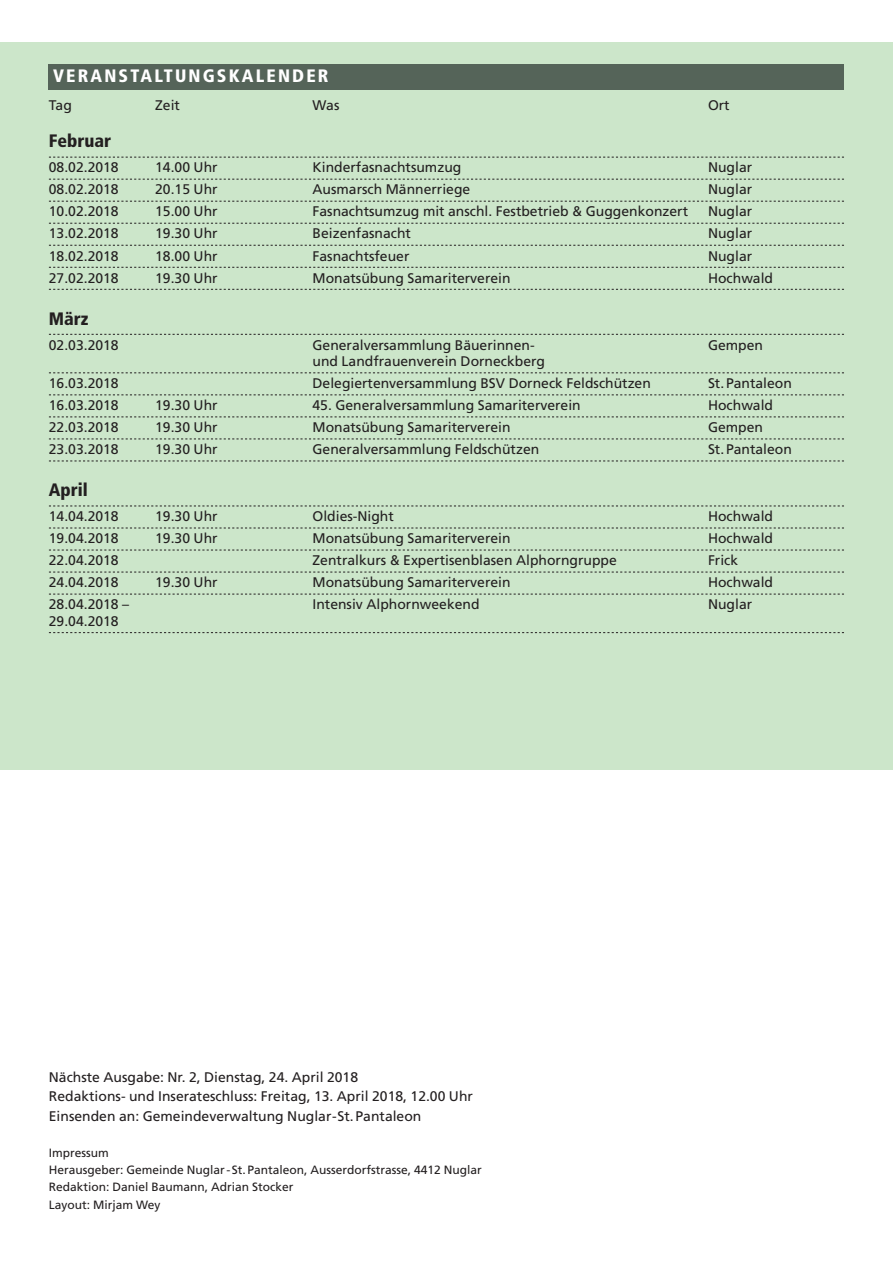
<style>
.page{position:relative;width:893px;height:1263px;background:#fff}
.page>*{position:absolute;margin:0;border:0;box-sizing:border-box;transform-origin:0 0}
.t1{font:900 condensed 18px "Frutiger LT";letter-spacing:.12em;color:#fff}
.t2{font:900 condensed 18px "Frutiger LT";color:#231f20}
.t3{font:13.95px/19.5px "Frutiger LT";color:#231f20}
.t4{font:12px/17.2px "Frutiger LT";color:#231f20}
</style>
<div class="page">
<div style="left:0;top:43px;width:893px;height:727px;background:#cce6ca"></div>
<svg style="left:49px;top:157px;width:795px;height:1px"></svg>
<svg style="left:49px;top:179px;width:795px;height:1px"></svg>
<svg style="left:49px;top:201px;width:795px;height:1px"></svg>
<svg style="left:49px;top:223px;width:795px;height:1px"></svg>
<svg style="left:49px;top:245px;width:795px;height:1px"></svg>
<svg style="left:49px;top:267px;width:795px;height:1px"></svg>
<svg style="left:49px;top:289px;width:795px;height:1px"></svg>
<svg style="left:49px;top:334px;width:795px;height:1px"></svg>
<svg style="left:49px;top:372px;width:795px;height:1px"></svg>
<svg style="left:49px;top:394px;width:795px;height:1px"></svg>
<svg style="left:49px;top:416px;width:795px;height:1px"></svg>
<svg style="left:49px;top:439px;width:795px;height:1px"></svg>
<svg style="left:49px;top:461px;width:795px;height:1px"></svg>
<svg style="left:49px;top:506px;width:795px;height:1px"></svg>
<svg style="left:49px;top:528px;width:795px;height:1px"></svg>
<svg style="left:49px;top:550px;width:795px;height:1px"></svg>
<svg style="left:49px;top:572px;width:795px;height:1px"></svg>
<svg style="left:49px;top:594px;width:795px;height:1px"></svg>
<svg style="left:49px;top:632px;width:795px;height:1px"></svg>
<div style="left:49px;top:64px;width:795px;height:25px;background:#556459"></div>
<p class="t1" style="left:53px;top:65px;width:277px">VERANSTALTUNGSKALENDER</p>
<p class="t3" style="left:49px;top:95px;width:25px">Tag</p>
<p class="t3" style="left:155px;top:95px;width:26px">Zeit</p>
<p class="t3" style="left:313px;top:95px;width:28px">Was</p>
<p class="t3" style="left:708px;top:95px;width:23px">Ort</p>
<p class="t2" style="left:49px;top:130px;width:64px">Februar</p>
<p class="t3" style="left:49px;top:158px;width:71px">08.02.2018</p>
<p class="t3" style="left:155px;top:158px;width:64px">14.00 Uhr</p>
<p class="t3" style="left:313px;top:158px;width:150px">Kinderfasnachtsumzug</p>
<p class="t3" style="left:708px;top:158px;width:46px">Nuglar</p>
<p class="t3" style="left:49px;top:180px;width:71px">08.02.2018</p>
<p class="t3" style="left:155px;top:180px;width:64px">20.15 Uhr</p>
<p class="t3" style="left:313px;top:180px;width:159px">Ausmarsch Männerriege</p>
<p class="t3" style="left:708px;top:180px;width:46px">Nuglar</p>
<p class="t3" style="left:49px;top:202px;width:71px">10.02.2018</p>
<p class="t3" style="left:155px;top:202px;width:64px">15.00 Uhr</p>
<p class="t3" style="left:313px;top:202px;width:377px">Fasnachtsumzug mit anschl. Festbetrieb &amp; Guggenkonzert</p>
<p class="t3" style="left:708px;top:202px;width:46px">Nuglar</p>
<p class="t3" style="left:49px;top:224px;width:71px">13.02.2018</p>
<p class="t3" style="left:155px;top:224px;width:64px">19.30 Uhr</p>
<p class="t3" style="left:313px;top:224px;width:100px">Beizenfasnacht</p>
<p class="t3" style="left:708px;top:224px;width:46px">Nuglar</p>
<p class="t3" style="left:49px;top:246px;width:71px">18.02.2018</p>
<p class="t3" style="left:155px;top:246px;width:64px">18.00 Uhr</p>
<p class="t3" style="left:313px;top:246px;width:98px">Fasnachtsfeuer</p>
<p class="t3" style="left:708px;top:246px;width:46px">Nuglar</p>
<p class="t3" style="left:49px;top:268px;width:71px">27.02.2018</p>
<p class="t3" style="left:155px;top:268px;width:64px">19.30 Uhr</p>
<p class="t3" style="left:313px;top:268px;width:200px">Monatsübung Samariterverein</p>
<p class="t3" style="left:708px;top:268px;width:67px">Hochwald</p>
<p class="t2" style="left:49px;top:307px;width:41px">März</p>
<p class="t3" style="left:49px;top:335px;width:71px">02.03.2018</p>
<p class="t3" style="left:313px;top:335px;width:224px">Generalversammlung Bäuerinnen-</p>
<p class="t3" style="left:708px;top:335px;width:57px">Gempen</p>
<p class="t3" style="left:313px;top:352px;width:234px">und Landfrauenverein Dorneckberg</p>
<p class="t3" style="left:49px;top:374px;width:71px">16.03.2018</p>
<p class="t3" style="left:313px;top:374px;width:340px">Delegiertenversammlung BSV Dorneck Feldschützen</p>
<p class="t3" style="left:708px;top:374px;width:85px">St. Pantaleon</p>
<p class="t3" style="left:49px;top:396px;width:71px">16.03.2018</p>
<p class="t3" style="left:155px;top:396px;width:64px">19.30 Uhr</p>
<p class="t3" style="left:313px;top:396px;width:270px">45. Generalversammlung Samariterverein</p>
<p class="t3" style="left:708px;top:396px;width:67px">Hochwald</p>
<p class="t3" style="left:49px;top:418px;width:71px">22.03.2018</p>
<p class="t3" style="left:155px;top:418px;width:64px">19.30 Uhr</p>
<p class="t3" style="left:313px;top:418px;width:200px">Monatsübung Samariterverein</p>
<p class="t3" style="left:708px;top:418px;width:57px">Gempen</p>
<p class="t3" style="left:49px;top:440px;width:71px">23.03.2018</p>
<p class="t3" style="left:155px;top:440px;width:64px">19.30 Uhr</p>
<p class="t3" style="left:313px;top:440px;width:228px">Generalversammlung Feldschützen</p>
<p class="t3" style="left:708px;top:440px;width:85px">St. Pantaleon</p>
<p class="t2" style="left:49px;top:479px;width:41px">April</p>
<p class="t3" style="left:49px;top:507px;width:71px">14.04.2018</p>
<p class="t3" style="left:155px;top:507px;width:64px">19.30 Uhr</p>
<p class="t3" style="left:313px;top:507px;width:83px">Oldies-Night</p>
<p class="t3" style="left:708px;top:507px;width:67px">Hochwald</p>
<p class="t3" style="left:49px;top:529px;width:71px">19.04.2018</p>
<p class="t3" style="left:155px;top:529px;width:64px">19.30 Uhr</p>
<p class="t3" style="left:313px;top:529px;width:200px">Monatsübung Samariterverein</p>
<p class="t3" style="left:708px;top:529px;width:67px">Hochwald</p>
<p class="t3" style="left:49px;top:551px;width:71px">22.04.2018</p>
<p class="t3" style="left:313px;top:551px;width:306px">Zentralkurs &amp; Expertisenblasen Alphorngruppe</p>
<p class="t3" style="left:708px;top:551px;width:32px">Frick</p>
<p class="t3" style="left:49px;top:573px;width:71px">24.04.2018</p>
<p class="t3" style="left:155px;top:573px;width:64px">19.30 Uhr</p>
<p class="t3" style="left:313px;top:573px;width:200px">Monatsübung Samariterverein</p>
<p class="t3" style="left:708px;top:573px;width:67px">Hochwald</p>
<p class="t3" style="left:49px;top:595px;width:82px">28.04.2018 –</p>
<p class="t3" style="left:313px;top:595px;width:169px">Intensiv Alphornweekend</p>
<p class="t3" style="left:708px;top:595px;width:46px">Nuglar</p>
<p class="t3" style="left:49px;top:611px;width:71px">29.04.2018</p>
<p class="t3" style="left:49px;top:1067px;width:426px">Nächste Ausgabe: Nr. 2, Dienstag, 24. April 2018<br>Redaktions- und Inserateschluss: Freitag, 13. April 2018, 12.00 Uhr<br>Einsenden an: Gemeindeverwaltung Nuglar-St. Pantaleon</p>
<p class="t4" style="left:49px;top:1144px;width:434px">Impressum<br>Herausgeber: Gemeinde Nuglar - St. Pantaleon, Ausserdorfstrasse, 4412 Nuglar Redaktion: Daniel Baumann, Adrian Stocker<br>Layout: Mirjam Wey</p>
</div>
